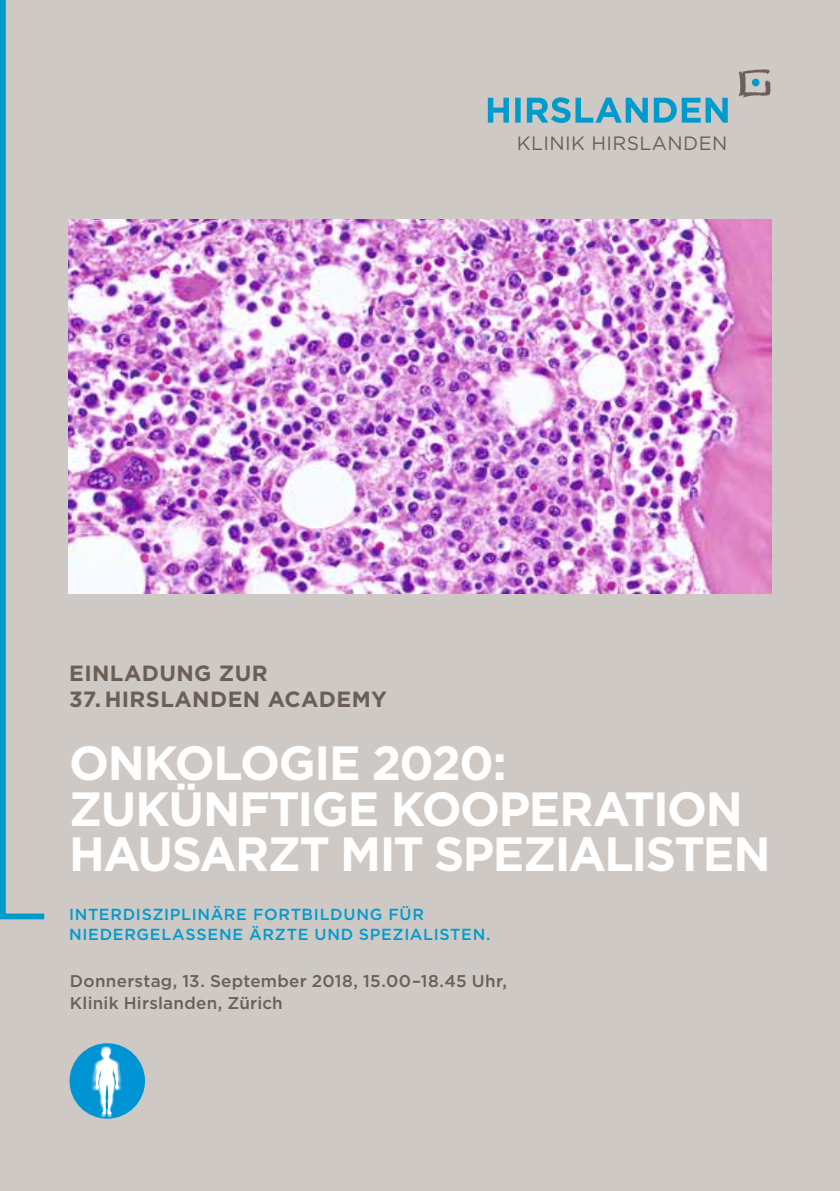
<style>
.page{position:relative;width:840px;height:1191px;background:#fff}
.page>*{position:absolute;margin:0;border:0;box-sizing:border-box;transform-origin:0 0}
.t1{font:700 48px "Gotham";letter-spacing:-.035em;color:#fff}
.t2{font:700 22px "Gotham";letter-spacing:.02em;color:#6b5f55}
.t3{font:19.2px "Gotham";color:#6b5f55}
.t4{font:500 17px/22px "Gotham";letter-spacing:.015em;color:#6b5f55}
.t5{font:500 16px/20px "Gotham";letter-spacing:.045em;color:#009bcb}
</style>
<div class="page">
<div style="left:0;top:0;width:839px;height:1191px;background:#cfc9c5"></div>
<svg style="left:738px;top:69px;width:32px;height:29px"></svg>
<div style="left:751px;top:79px;width:8px;height:7px;background:#009bcb;border-radius:50%"></div>
<svg style="left:487px;top:97px;width:240px;height:26px"></svg>
<svg style="left:0;top:0;width:45px;height:920px"></svg>
<img style="left:68px;top:219px;width:703px;height:374px">
<div style="left:69px;top:1043px;width:76px;height:75px;background:#0094d4;border-radius:50%"></div>
<svg style="left:91px;top:1045px;width:31px;height:72px"></svg>
<p class="t3" style="left:516px;top:131px;width:25px">KLINI</p>
<p class="t3" style="left:570px;top:131px;width:35px">K HIRSLANDEN</p>
<h2 class="t2" style="left:69px;top:658px;width:31px">EINLAD</h2>
<h2 class="t2" style="left:159px;top:658px;width:103px">UNG ZUR</h2>
<h2 class="t2" style="left:69px;top:684px;width:50px">37. HIR</h2>
<h2 class="t2" style="left:146px;top:684px;width:32px">SLANDEN</h2>
<h2 class="t2" style="left:267px;top:684px;width:52px">ACADEM</h2>
<h2 class="t2" style="left:371px;top:684px;width:17px">Y</h2>
<h1 class="t1" style="left:69px;top:731px;width:140px">ON KOLO</h1>
<h1 class="t1" style="left:278px;top:731px;width:229px">GIE 2020:</h1>
<h1 class="t1" style="left:69px;top:776px;width:128px">ZUKÜNFTI</h1>
<h1 class="t1" style="left:312px;top:776px;width:112px">GE KOOPERATION</h1>
<h1 class="t1" style="left:69px;top:822px;width:164px">HAUSARZT</h1>
<h1 class="t1" style="left:340px;top:822px;width:28px">MIT</h1>
<h1 class="t1" style="left:434px;top:822px;width:27px">SPEZIALI</h1>
<h1 class="t1" style="left:645px;top:822px;width:60px">STEN</h1>
<p class="t5" style="left:69px;top:903px;width:423px">I NTERDISZIPLINÄRE FORTBILDUNG FÜR<br>NIEDERGELASSENE ÄRZTE UND SPEZIALISTEN.</p>
<p class="t4" style="left:70px;top:969px;width:438px">DONNERSTAG, 13. SEPTEMBER 2018, 15.00–18.45 U HR,<br>KLINIK H IRSLANDEN, ZÜRICH</p>
</div>
